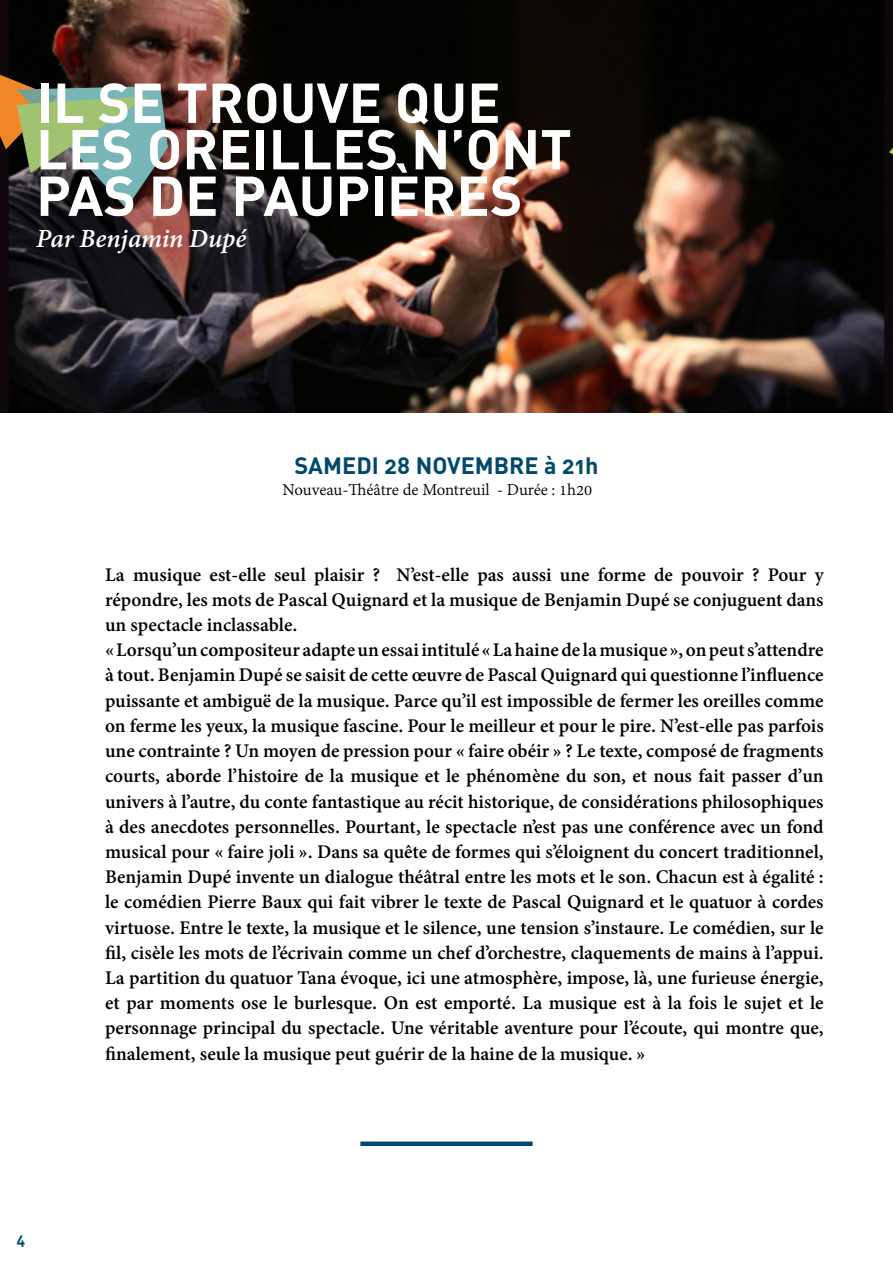
<style>
.page{position:relative;width:893px;height:1263px;background:#fff}
.page>*{position:absolute;margin:0;border:0;box-sizing:border-box;transform-origin:0 0}
.t1{font:55.2px/46.5px "DIN Bold Alternate";color:#fff}
.t2{font:italic 700 28.5px "Adobe Devanagari";letter-spacing:-.005em;color:#fff}
.t3{font:23.4px "DIN Bold Alternate";color:#00496c}
.t4{font:700 21px/25.2px "Adobe Devanagari";color:#000}
.t5{font:18px "Adobe Devanagari";color:#000}
.t6{font:15px "DIN Bold Alternate";color:#00496c}
</style>
<div class="page">
<img style="left:0;top:0;width:893px;height:412px">
<svg style="left:0;top:75px;width:168px;height:133px;background:#6a7962"></svg>
<div style="left:360px;top:1141px;width:173px;height:5px;background:#00496c"></div>
<svg style="left:889px;top:148px;width:4px;height:6px"></svg>
<h1 class="t1" style="left:36px;top:77px;width:537px">IL SE TROUVE QUE<br>LES OREILLES N’ONT<br>PAS DE PAUPIÈRES</h1>
<h2 class="t2" style="left:36px;top:222px;width:212px">Par Benjamin Dupé</h2>
<p class="t6" style="left:16px;top:1230px;width:10px">4</p>
<p class="t3" style="left:294px;top:450px;width:306px">SAMEDI 28 NOVEMBRE à 21h</p>
<p class="t5" style="left:283px;top:480px;width:311px">Nouveau-Théâtre de Montreuil - Durée : 1h20</p>
<p class="t4" style="left:105px;top:564px;width:720px">La musique est-elle seul plaisir ? N’est-elle pas aussi une forme de pouvoir ? Pour y répondre, les mots de Pascal Quignard et la musique de Benjamin Dupé se conjuguent dans un spectacle inclassable.<br>« Lorsqu’un compositeur adapte un essai intitulé « La haine de la musique », on peut s’attendre à tout. Benjamin Dupé se saisit de cette œuvre de Pascal Quignard qui questionne l’influence puissante et ambiguë de la musique. Parce qu’il est impossible de fermer les oreilles comme on ferme les yeux, la musique fascine. Pour le meilleur et pour le pire. N’est-elle pas parfois une contrainte ? Un moyen de pression pour « faire obéir » ? Le texte, composé de fragments courts, aborde l’histoire de la musique et le phénomène du son, et nous fait passer d’un univers à l’autre, du conte fantastique au récit historique, de considérations philosophiques à des anecdotes personnelles. Pourtant, le spectacle n’est pas une conférence avec un fond musical pour « faire joli ». Dans sa quête de formes qui s’éloignent du concert traditionnel, Benjamin Dupé invente un dialogue théâtral entre les mots et le son. Chacun est à égalité : le comédien Pierre Baux qui fait vibrer le texte de Pascal Quignard et le quatuor à cordes virtuose. Entre le texte, la musique et le silence, une tension s’instaure. Le comédien, sur le fil, cisèle les mots de l’écrivain comme un chef d’orchestre, claquements de mains à l’appui.<br>La partition du quatuor Tana évoque, ici une atmosphère, impose, là, une furieuse énergie, et par moments ose le burlesque. On est emporté. La musique est à la fois le sujet et le personnage principal du spectacle. Une véritable aventure pour l’écoute, qui montre que, finalement, seule la musique peut guérir de la haine de la musique. »</p>
</div>
